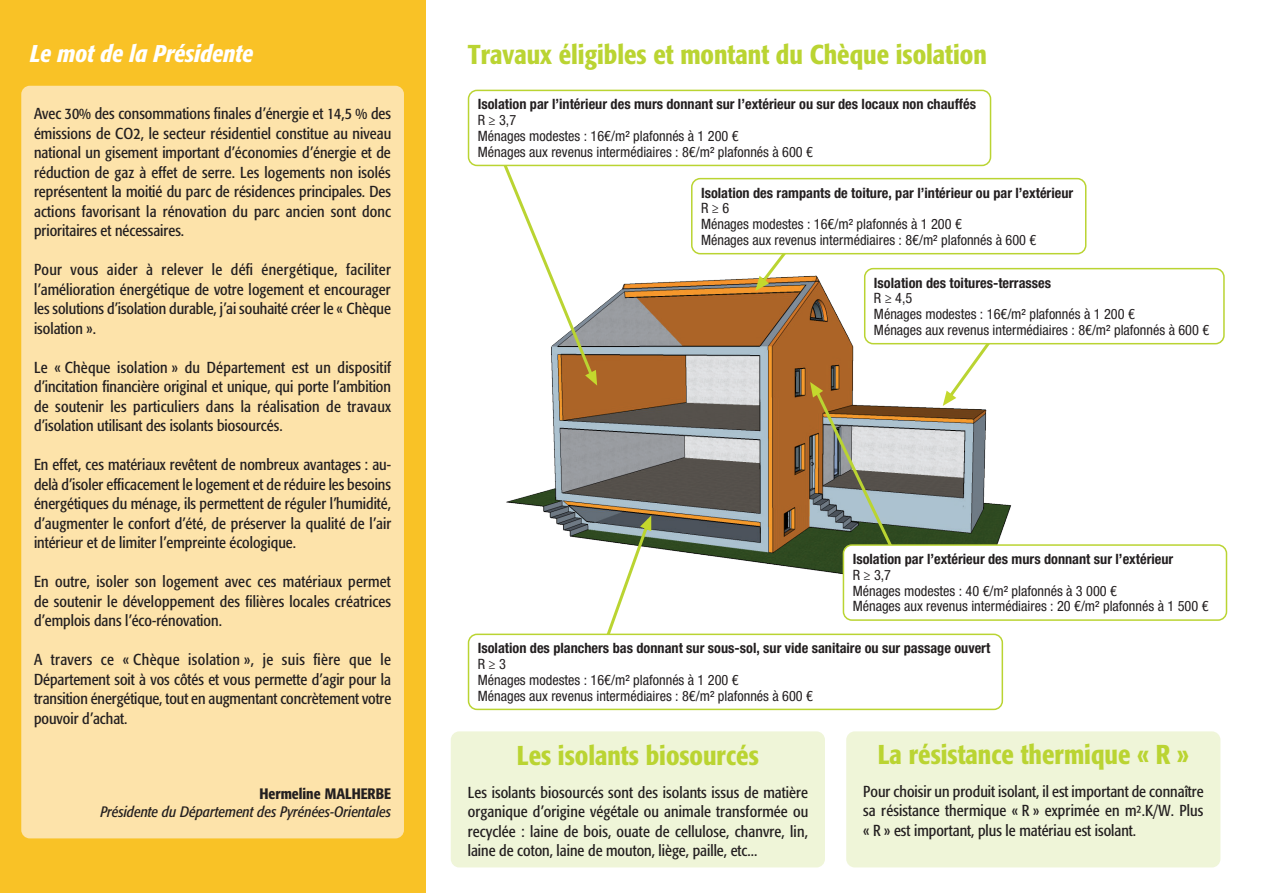
<style>
.page{position:relative;width:1263px;height:893px;background:#fff}
.page>*{position:absolute;margin:0;border:0;box-sizing:border-box;transform-origin:0 0}
.t1{font:500 condensed 27px "Formata";color:#bad432}
.t2{font:italic 500 condensed 24px "Formata";color:#fff}
.t3{font:condensed 15.75px/19.5px "Formata";color:#231f20;text-align:justify}
.t4{font:italic condensed 15px "Formata";color:#231f20}
.t5{font:500 condensed 15px "Formata";color:#231f20}
.t6{font:condensed 14.25px/15.8px "Helvetica Neue LT Std";color:#231f20}
.t7{font:700 condensed 14.25px "Helvetica Neue LT Std";color:#231f20}
</style>
<div class="page">
<div style="left:451px;top:731px;width:374px;height:136px;background:#eff5d8;border-radius:9px"></div>
<div style="left:846px;top:731px;width:374px;height:136px;background:#eff5d8;border-radius:9px"></div>
<div style="left:0;top:0;width:425px;height:893px;background:#f9c226"></div>
<img style="left:506px;top:267px;width:519px;height:339px">
<svg style="left:493px;top:166px;width:104px;height:220px"></svg>
<svg style="left:943px;top:344px;width:51px;height:62px"></svg>
<svg style="left:755px;top:254px;width:53px;height:37px"></svg>
<svg style="left:810px;top:382px;width:107px;height:214px;background:#999989"></svg>
<svg style="left:597px;top:515px;width:56px;height:119px"></svg>
<div style="left:865px;top:269px;width:359px;height:75px;background:#fff;border-radius:9px"></div>
<div style="left:864px;top:268px;width:361px;height:76px;border:2px solid #bad432;border-radius:9px"></div>
<div style="left:468px;top:90px;width:523px;height:76px;border:2px solid #bad432;border-radius:9px"></div>
<div style="left:21px;top:86px;width:383px;height:752px;background:#fde3aa;border-radius:9px"></div>
<div style="left:468px;top:634px;width:535px;height:76px;border:2px solid #bad432;border-radius:9px"></div>
<div style="left:843px;top:545px;width:383px;height:75px;background:#fff;border-radius:9px"></div>
<div style="left:843px;top:544px;width:384px;height:77px;border:2px solid #bad432;border-radius:9px"></div>
<div style="left:691px;top:178px;width:395px;height:76px;border:2px solid #bad432;border-radius:9px"></div>
<h2 class="t2" style="left:30px;top:39px;width:225px">Le mot de la Présidente</h2>
<h1 class="t1" style="left:468px;top:38px;width:521px">Travaux éligibles et montant du Chèque isolation</h1>
<p class="t3" style="left:34px;top:104px;width:359px">Avec 30% des consommations finales d’énergie et 14,5 % des émissions de CO2, le secteur résidentiel constitue au niveau national un gisement important d’économies d’énergie et de réduction de gaz à effet de serre. Les logements non isolés représentent la moitié du parc de résidences principales. Des actions favorisant la rénovation du parc ancien sont donc prioritaires et nécessaires.</p>
<p class="t3" style="left:34px;top:260px;width:358px">Pour vous aider à relever le défi énergétique, faciliter l’amélioration énergétique de votre logement et encourager les solutions d’isolation durable, j’ai souhaité créer le « Chèque isolation ».</p>
<p class="t3" style="left:34px;top:358px;width:359px">Le « Chèque isolation » du Département est un dispositif d’incitation financière original et unique, qui porte l’ambition de soutenir les particuliers dans la réalisation de travaux d’isolation utilisant des isolants biosourcés.</p>
<p class="t3" style="left:34px;top:455px;width:359px">En effet, ces matériaux revêtent de nombreux avantages : au&shy;delà d’isoler efficacement le logement et de réduire les besoins énergétiques du ménage, ils permettent de réguler l’humidité, d’augmenter le confort d’été, de préserver la qualité de l’air intérieur et de limiter l’empreinte écologique.</p>
<p class="t3" style="left:34px;top:572px;width:359px">En outre, isoler son logement avec ces matériaux permet de soutenir le développement des filières locales créatrices d’emplois dans l’éco-rénovation.</p>
<p class="t3" style="left:34px;top:650px;width:359px">A travers ce « Chèque isolation », je suis fière que le Département soit à vos côtés et vous permette d’agir pour la transition énergétique, tout en augmentant concrètement votre pouvoir d’achat.</p>
<p class="t5" style="left:259px;top:784px;width:133px">Hermeline MALHERBE</p>
<p class="t4" style="left:100px;top:803px;width:292px">Présidente du Département des Pyrénées-Orientales</p>
<p class="t7" style="left:478px;top:96px;width:500px">Isolation par l’intérieur des murs donnant sur l’extérieur ou sur des locaux non chauffés</p>
<p class="t6" style="left:478px;top:112px;width:337px">R ≥ 3,7<br>Ménages modestes : 16€/m² plafonnés à 1 200 €<br>Ménages aux revenus intermédiaires : 8€/m² plafonnés à 600 €</p>
<p class="t7" style="left:701px;top:184px;width:374px">Isolation des rampants de toiture, par l’intérieur ou par l’extérieur</p>
<p class="t6" style="left:701px;top:200px;width:337px">R ≥ 6<br>Ménages modestes : 16€/m² plafonnés à 1 200 €<br>Ménages aux revenus intermédiaires : 8€/m² plafonnés à 600 €</p>
<p class="t7" style="left:874px;top:274px;width:179px">Isolation des toitures-terrasses</p>
<p class="t6" style="left:874px;top:290px;width:337px">R ≥ 4,5<br>Ménages modestes : 16€/m² plafonnés à 1 200 €<br>Ménages aux revenus intermédiaires : 8€/m² plafonnés à 600 €</p>
<p class="t7" style="left:853px;top:550px;width:322px">Isolation par l’extérieur des murs donnant sur l’extérieur</p>
<p class="t6" style="left:853px;top:567px;width:357px">R ≥ 3,7<br>Ménages modestes : 40 €/m² plafonnés à 3 000 €<br>Ménages aux revenus intermédiaires : 20 €/m² plafonnés à 1 500 €</p>
<p class="t7" style="left:478px;top:640px;width:514px">Isolation des planchers bas donnant sur sous-sol, sur vide sanitaire ou sur passage ouvert</p>
<p class="t6" style="left:478px;top:656px;width:337px">R ≥ 3<br>Ménages modestes : 16€/m² plafonnés à 1 200 €<br>Ménages aux revenus intermédiaires : 8€/m² plafonnés à 600 €</p>
<h1 class="t1" style="left:517px;top:739px;width:243px">Les isolants biosourcés</h1>
<p class="t3" style="left:468px;top:782px;width:342px">Les isolants biosourcés sont des isolants issus de matière organique d’origine végétale ou animale transformée ou recyclée : laine de bois, ouate de cellulose, chanvre, lin, laine de coton, laine de mouton, liège, paille, etc...</p>
<h1 class="t1" style="left:878px;top:738px;width:312px">La résistance thermique « R »</h1>
<p class="t3" style="left:863px;top:781px;width:342px">Pour choisir un produit isolant, il est important de connaître sa résistance thermique « R » exprimée en m².K/W. Plus « R » est important, plus le matériau est isolant.</p>
</div>
